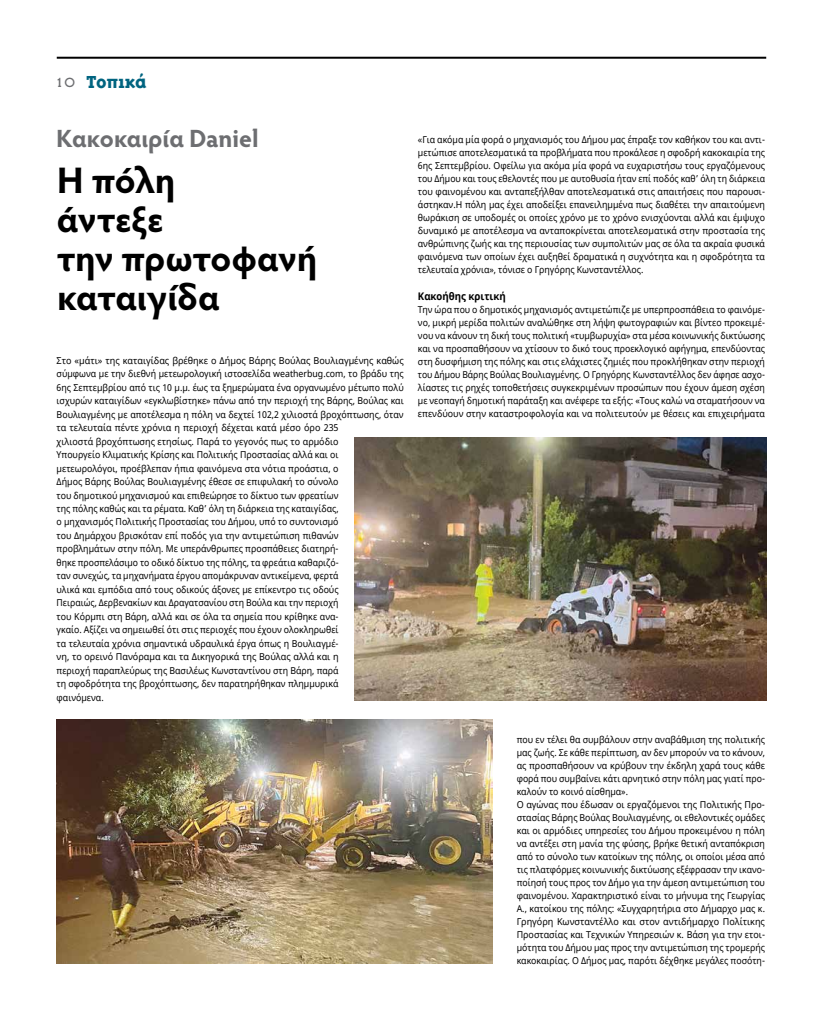
<style>
.page{position:relative;width:823px;height:1021px;background:#fff}
.page>*{position:absolute;margin:0;border:0;box-sizing:border-box;transform-origin:0 0}
.t1{font:700 37px/39px "Hypatia Sans Pro";letter-spacing:-.015em;color:#000}
.t2{font:700 25px "Hypatia Sans Pro";color:#6d6e71}
.t3{font:800 20px "Triplex Ser Gr";color:#006480}
.t4{font:700 10.5px "Noto Sans";color:#000;scale:.92 1}
.t5{font:9.5px/13px "Noto Sans";color:#000;text-align:justify;scale:.92 1}
.t6{font:9.5px/13.5px "Noto Sans";color:#000;scale:.95 1}
.s1{font-weight:300;color:#6d6e71}
</style>
<div class="page">
<hr style="left:57px;top:57px;width:708px;height:2px;background:#000">
<img style="left:354px;top:437px;width:412px;height:264px">
<img style="left:57px;top:719px;width:435px;height:244px">
<h3 class="t3" style="left:57px;top:71px;width:91px"><span class="s1">10</span> Τοπικά</h3>
<h2 class="t2" style="left:56px;top:121px;width:204px">Κακοκαιρία Daniel</h2>
<h1 class="t1" style="left:57px;top:159px;width:262px">H πόλη<br>άντεξε<br>την πρωτοφανή καταιγίδα</h1>
<p class="t6" style="left:57px;top:354px;width:366px">Στο «μάτι» της καταιγίδας βρέθηκε ο Δήμος Βάρης Βούλας Βουλιαγμένης καθώς σύμφωνα με την διεθνή μετεωρολογική ιστοσελίδα weatherbug.com, το βράδυ της 6ης Σεπτεμβρίου από τις 10 μ.μ. έως τα ξημερώματα ένα οργανωμένο μέτωπο πολύ ισχυρών καταιγίδων «εγκλωβίστηκε» πάνω από την περιοχή της Βάρης, Βούλας και Βουλιαγμένης με αποτέλεσμα η πόλη να δεχτεί 102,2 χιλιοστά βροχόπτωσης, όταν τα τελευταία πέντε χρόνια η περιοχή δέχεται κατά μέσο όρο 235<br>χιλιοστά βροχόπτωσης ετησίως. Παρά το γεγονός πως το αρμόδιο<br>Υπουργείο Κλιματικής Κρίσης και Πολιτικής Προστασίας αλλά και οι<br>μετεωρολόγοι, προέβλεπαν ήπια φαινόμενα στα νότια προάστια, ο<br>Δήμος Βάρης Βούλας Βουλιαγμένης έθεσε σε επιφυλακή το σύνολο<br>του δημοτικού μηχανισμού και επιθεώρησε το δίκτυο των φρεατίων<br>της πόλης καθώς και τα ρέματα. Καθ’ όλη τη διάρκεια της καταιγίδας,<br>ο μηχανισμός Πολιτικής Προστασίας του Δήμου, υπό το συντονισμό<br>του Δημάρχου βρισκόταν επί ποδός για την αντιμετώπιση πιθανών<br>προβλημάτων στην πόλη. Με υπεράνθρωπες προσπάθειες διατηρή-<br>θηκε προσπελάσιμο το οδικό δίκτυο της πόλης, τα φρεάτια καθαριζό-<br>ταν συνεχώς, τα μηχανήματα έργου απομάκρυναν αντικείμενα, φερτά<br>υλικά και εμπόδια από τους οδικούς άξονες με επίκεντρο τις οδούς<br>Πειραιώς, Δερβενακίων και Δραγατσανίου στη Βούλα και την περιοχή<br>του Κόρμπι στη Βάρη, αλλά και σε όλα τα σημεία που κρίθηκε ανα-<br>γκαίο. Αξίζει να σημειωθεί ότι στις περιοχές που έχουν ολοκληρωθεί<br>τα τελευταία χρόνια σημαντικά υδραυλικά έργα όπως η Βουλιαγμέ-<br>νη, το ορεινό Πανόραμα και τα Δικηγορικά της Βούλας αλλά και η<br>περιοχή παραπλεύρως της Βασιλέως Κωνσταντίνου στη Βάρη, παρά<br>τη σφοδρότητα της βροχόπτωσης, δεν παρατηρήθηκαν πλημμυρικά<br>φαινόμενα.</p>
<p class="t5" style="left:417px;top:133px;width:378px">«Για ακόμα μία φορά ο μηχανισμός του Δήμου μας έπραξε τον καθήκον του και αντι&shy;μετώπισε αποτελεσματικά τα προβλήματα που προκάλεσε η σφοδρή κακοκαιρία της 6ης Σεπτεμβρίου. Οφείλω για ακόμα μία φορά να ευχαριστήσω τους εργαζόμενους του Δήμου και τους εθελοντές που με αυτοθυσία ήταν επί ποδός καθ’ όλη τη διάρκεια του φαινομένου και ανταπεξήλθαν αποτελεσματικά στις απαιτήσεις που παρουσι&shy;άστηκαν.Η πόλη μας έχει αποδείξει επανειλημμένα πως διαθέτει την απαιτούμενη θωράκιση σε υποδομές οι οποίες χρόνο με το χρόνο ενισχύονται αλλά και έμψυχο δυναμικό με αποτέλεσμα να ανταποκρίνεται αποτελεσματικά στην προστασία της ανθρώπινης ζωής και της περιουσίας των συμπολιτών μας σε όλα τα ακραία φυσικά φαινόμενα των οποίων έχει αυξηθεί δραματικά η συχνότητα και η σφοδρότητα τα τελευταία χρόνια», τόνισε ο Γρηγόρης Κωνσταντέλλος.</p>
<p class="t4" style="left:417px;top:289px;width:97px">Κακοήθης κριτική</p>
<p class="t5" style="left:417px;top:303px;width:378px">Την ώρα που ο δημοτικός μηχανισμός αντιμετώπιζε με υπερπροσπάθεια το φαινόμε&shy;νο, μικρή μερίδα πολιτών αναλώθηκε στη λήψη φωτογραφιών και βίντεο προκειμέ&shy;νου να κάνουν τη δική τους πολιτική «τυμβωρυχία» στα μέσα κοινωνικής δικτύωσης και να προσπαθήσουν να χτίσουν το δικό τους προεκλογικό αφήγημα, επενδύοντας στη δυσφήμιση της πόλης και στις ελάχιστες ζημιές που προκλήθηκαν στην περιοχή του Δήμου Βάρης Βούλας Βουλιαγμένης. Ο Γρηγόρης Κωνσταντέλλος δεν άφησε ασχο&shy;λίαστες τις ρηχές τοποθετήσεις συγκεκριμένων προσώπων που έχουν άμεση σχέση με νεοπαγή δημοτική παράταξη και ανέφερε τα εξής: «Τους καλώ να σταματήσουν να επενδύουν στην καταστροφολογία και να πολιτευτούν με θέσεις και επιχειρήματα</p>
<p class="t5" style="left:516px;top:733px;width:271px;text-align:left">που εν τέλει θα συμβάλουν στην αναβάθμιση της πολιτικής μας ζωής. Σε κάθε περίπτωση, αν δεν μπορούν να το κάνουν, ας προσπαθήσουν να κρύβουν την έκδηλη χαρά τους κάθε φορά που συμβαίνει κάτι αρνητικό στην πόλη μας γιατί προ&shy;καλούν το κοινό αίσθημα».<br>Ο αγώνας που έδωσαν οι εργαζόμενοι της Πολιτικής Προ&shy;στασίας Βάρης Βούλας Βουλιαγμένης, οι εθελοντικές ομάδες και οι αρμόδιες υπηρεσίες του Δήμου προκειμένου η πόλη να αντέξει στη μανία της φύσης, βρήκε θετική ανταπόκριση από το σύνολο των κατοίκων της πόλης, οι οποίοι μέσα από τις πλατφόρμες κοινωνικής δικτύωσης εξέφρασαν την ικανο&shy;ποίησή τους προς τον Δήμο για την άμεση αντιμετώπιση του φαινομένου. Χαρακτηριστικό είναι το μήνυμα της Γεωργίας Α., κατοίκου της πόλης: «Συγχαρητήρια στο Δήμαρχο μας κ.<br>Γρηγόρη Κωνσταντέλλο και στον αντιδήμαρχο Πολίτικης Προστασίας και Τεχνικών Υπηρεσιών κ. Βάση για την ετοι&shy;μότητα του Δήμου μας προς την αντιμετώπιση της τρομερής κακοκαιρίας. Ο Δήμος μας, παρότι δέχθηκε μεγάλες ποσότη-</p>
</div>
